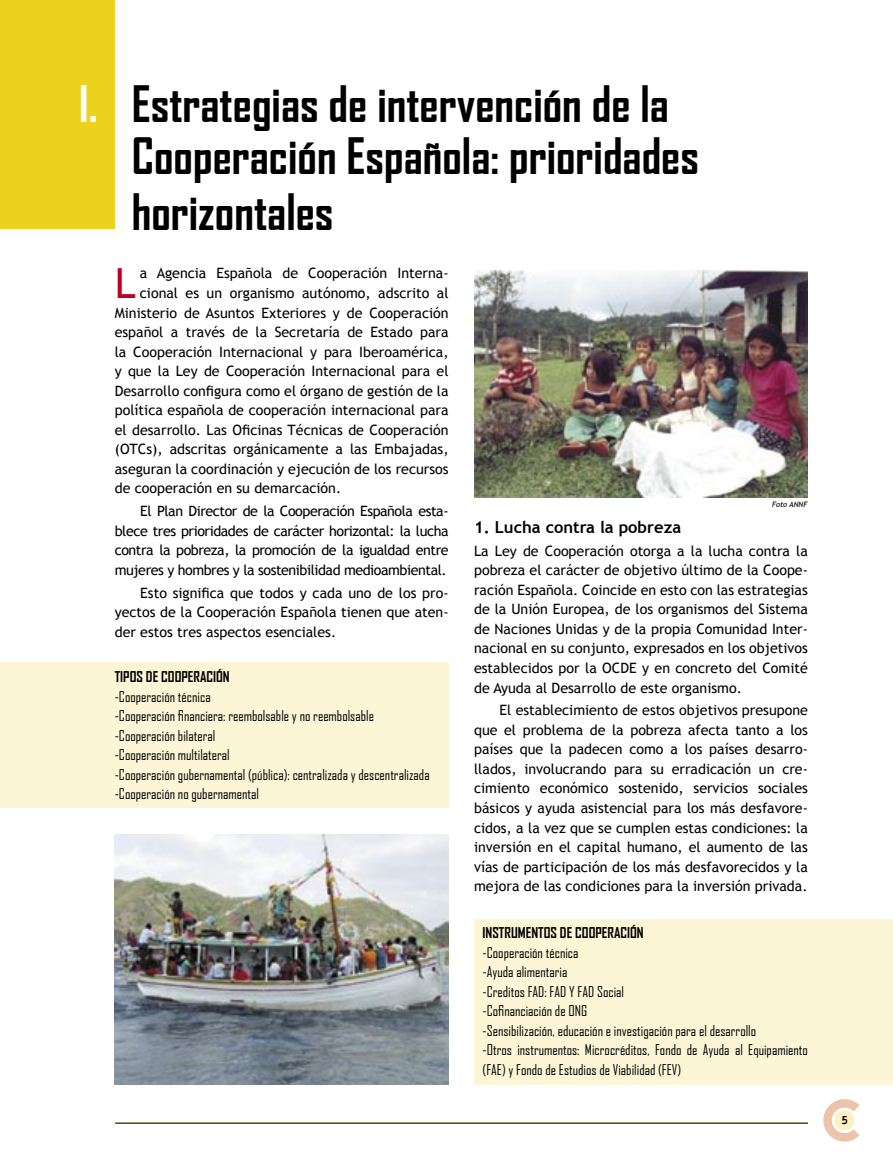
<style>
.page{position:relative;width:893px;height:1170px;background:#fff}
.page>*{position:absolute;margin:0;border:0;box-sizing:border-box;transform-origin:0 0}
.t1{font:700 48px/54.2px "Agency FB";color:#000}
.t2{font:41.55px "Trebuchet MS";color:#be0027}
.t3{font:700 16.5px "Trebuchet MS";color:#000}
.t4{font:14.25px/19.5px "Trebuchet MS";color:#000;text-align:justify}
.t5{font:14.25px/19.5px "Agency FB";color:#000}
.t6{font:700 14.25px "Agency FB";color:#000}
.t7{font:700 12px "Officina Sans";color:#000}
.t8{font:italic 7.5px "Trebuchet MS";color:#000}
.s1{color:#fff}
</style>
<div class="page">
<svg style="left:823px;top:1099px;width:36px;height:42px"></svg>
<div style="left:834px;top:1110px;width:21px;height:20px;background:#fbf1c1;border-radius:50%"></div>
<hr style="left:115px;top:1122px;width:693px;height:1px;background:#000">
<div style="left:0;top:0;width:115px;height:229px;background:#ecd21c"></div>
<img style="left:115px;top:834px;width:334px;height:250px">
<div style="left:0;top:662px;width:449px;height:145px;background:#fcf5d6"></div>
<div style="left:474px;top:918px;width:419px;height:166px;background:#fcf5d6"></div>
<img style="left:474px;top:270px;width:333px;height:227px">
<h1 class="t1" style="left:132px;top:75px;width:569px;text-indent:-53px"><span class="s1">I.</span> Estrategias de intervención de la<br>Cooperación Española: prioridades horizontales</h1>
<h2 class="t2" style="left:115px;top:259px;width:22px">L</h2>
<p class="t4" style="left:140px;top:264px;width:310px">a Agencia Española de Cooperación Interna-</p>
<p class="t4" style="left:140px;top:283px;width:310px">cional es un organismo autónomo, adscrito al</p>
<p class="t4" style="left:115px;top:303px;width:335px">Ministerio de Asuntos Exteriores y de Cooperación</p>
<p class="t4" style="left:115px;top:322px;width:335px">español a través de la Secretaría de Estado para</p>
<p class="t4" style="left:115px;top:342px;width:335px">la Cooperación Internacional y para Iberoamérica,</p>
<p class="t4" style="left:115px;top:361px;width:335px">y que la Ley de Cooperación Internacional para el</p>
<p class="t4" style="left:115px;top:381px;width:335px">Desarrollo configura como el órgano de gestión de la</p>
<p class="t4" style="left:115px;top:400px;width:335px">política española de cooperación internacional para</p>
<p class="t4" style="left:115px;top:420px;width:335px">el desarrollo. Las Oficinas Técnicas de Cooperación</p>
<p class="t4" style="left:115px;top:439px;width:335px">(OTCs), adscritas orgánicamente a las Embajadas,</p>
<p class="t4" style="left:115px;top:459px;width:335px">aseguran la coordinación y ejecución de los recursos</p>
<p class="t4" style="left:115px;top:478px;width:228px">de cooperación en su demarcación.</p>
<p class="t4" style="left:115px;top:501px;width:335px;text-indent:26px">El Plan Director de la Cooperación Española esta&shy;blece tres prioridades de carácter horizontal: la lucha contra la pobreza, la promoción de la igualdad entre mujeres y hombres y la sostenibilidad medioambiental.</p>
<p class="t4" style="left:115px;top:583px;width:335px;text-indent:26px">Esto significa que todos y cada uno de los pro&shy;yectos de la Cooperación Española tienen que aten&shy;der estos tres aspectos esenciales.</p>
<p class="t6" style="left:115px;top:668px;width:116px">TIPOS DE COOPERACIÓN</p>
<p class="t5" style="left:115px;top:686px;width:316px">-Cooperación técnica<br>-Cooperación financiera: reembolsable y no reembolsable -Cooperación bilateral<br>-Cooperación multilateral<br>-Cooperación gubernamental (pública): centralizada y descentralizada -Cooperación no gubernamental</p>
<p class="t8" style="left:772px;top:500px;width:37px">Foto ANNF</p>
<p class="t3" style="left:474px;top:517px;width:209px">1. Lucha contra la pobreza</p>
<p class="t4" style="left:474px;top:541px;width:335px">La Ley de Cooperación otorga a la lucha contra la pobreza el carácter de objetivo último de la Coope&shy;ración Española. Coincide en esto con las estrategias de la Unión Europea, de los organismos del Sistema de Naciones Unidas y de la propia Comunidad Inter&shy;nacional en su conjunto, expresados en los objetivos establecidos por la OCDE y en concreto del Comité de Ayuda al Desarrollo de este organismo.</p>
<p class="t4" style="left:474px;top:700px;width:335px;text-indent:26px">El establecimiento de estos objetivos presupone que el problema de la pobreza afecta tanto a los países que la padecen como a los países desarro&shy;llados, involucrando para su erradicación un cre&shy;cimiento económico sostenido, servicios sociales básicos y ayuda asistencial para los más desfavore&shy;cidos, a la vez que se cumplen estas condiciones: la inversión en el capital humano, el aumento de las vías de participación de los más desfavorecidos y la mejora de las condiciones para la inversión privada.</p>
<p class="t6" style="left:483px;top:924px;width:163px">INSTRUMENTOS DE COOPERACIÓN</p>
<p class="t5" style="left:483px;top:942px;width:327px">-Cooperación técnica<br>-Ayuda alimentaria<br>-Creditos FAD: FAD Y FAD Social<br>-Cofinanciación de ONG<br>-Sensibilización, educación e investigación para el desarrollo<br>-Otros instrumentos: Microcréditos, Fondo de Ayuda al Equipamiento (FAE) y Fondo de Estudios de Viabilidad (FEV)</p>
<p class="t7" style="left:841px;top:1112px;width:8px">5</p>
</div>
